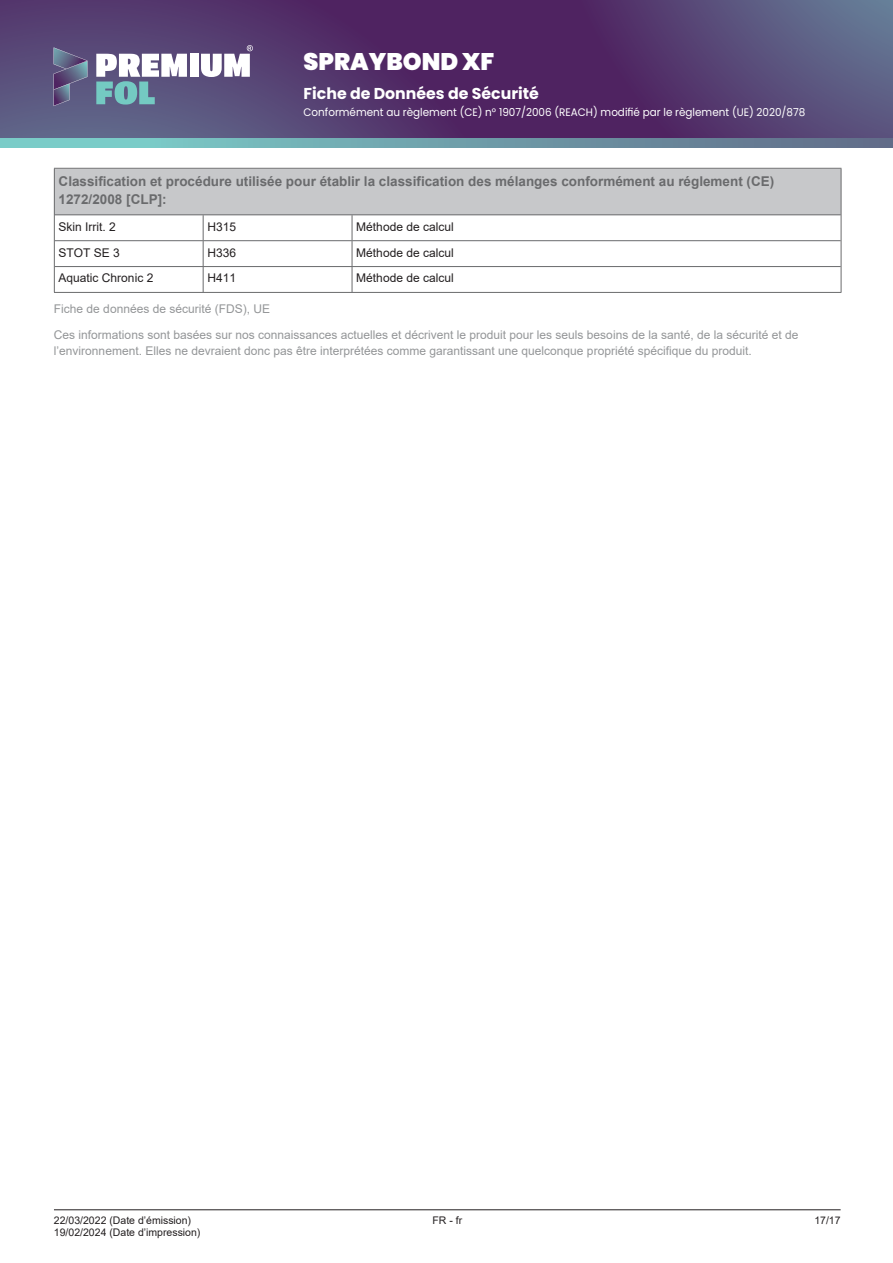
<style>
.page{position:relative;width:893px;height:1263px;background:#fff}
.page>*{position:absolute;margin:0;border:0;box-sizing:border-box;transform-origin:0 0}
.t1{font:900 24px "Poppins";color:#fff}
.t2{font:700 15.75px "Poppins";color:#fff}
.t3{font:700 13.5px/18.6px "Arial";color:#6a6b6d}
.t4{font:12px/25.5px "Arial";color:#949698}
.t5{font:12px "Arial";color:#231f20}
.t6{font:10.95px "Poppins";color:#fff;scale:.95 1}
.t7{font:10.5px/12px "Arial";color:#231f20}
</style>
<div class="page">
<hr style="left:54px;top:1209px;width:787px;height:1px;background:#231f20">
<div style="left:55px;top:169px;width:786px;height:45px;background:#c7c8ca"></div>
<hr style="left:54px;top:169px;width:1px;height:123px;background:#6a6b6d">
<hr style="left:841px;top:169px;width:1px;height:123px;background:#6a6b6d">
<svg style="left:203px;top:215px;width:1px;height:77px"></svg>
<svg style="left:352px;top:215px;width:1px;height:77px"></svg>
<hr style="left:54px;top:168px;width:787px;height:1px;background:#6a6b6d">
<hr style="left:55px;top:214px;width:786px;height:1px;background:#6a6b6d">
<hr style="left:55px;top:240px;width:786px;height:1px;background:#6a6b6d">
<hr style="left:55px;top:266px;width:786px;height:1px;background:#6a6b6d">
<hr style="left:54px;top:292px;width:787px;height:1px;background:#6a6b6d">
<svg style="left:0;top:0;width:545px;height:139px;background:#543a6f"></svg>
<svg style="left:545px;top:0;width:348px;height:139px;background:#564173"></svg>
<svg style="left:0;top:139px;width:893px;height:8px;background:#6fa0ab"></svg>
<div style="left:190px;top:54px;width:8px;height:23px;background:#fff"></div>
<svg style="left:96px;top:54px;width:91px;height:51px"></svg>
<svg style="left:201px;top:45px;width:52px;height:32px"></svg>
<svg style="left:54px;top:47px;width:33px;height:59px;background:#616185"></svg>
<h1 class="t1" style="left:304px;top:48px;width:192px">SPRAYBOND XF</h1>
<h2 class="t2" style="left:304px;top:85px;width:237px">Fiche de Données de Sécurité</h2>
<p class="t6" style="left:304px;top:106px;width:530px">Conformément au règlement (CE) n° 1907/2006 (REACH) modifié par le règlement (UE) 2020/878</p>
<p class="t3" style="left:59px;top:172px;width:717px">Classification et procédure utilisée pour établir la classification des mélanges conformément au réglement (CE)<br>1272/2008 [CLP]:</p>
<p class="t5" style="left:59px;top:218px;width:59px">Skin Irrit. 2</p>
<p class="t5" style="left:207px;top:218px;width:30px">H315</p>
<p class="t5" style="left:356px;top:218px;width:99px">Méthode de calcul</p>
<p class="t5" style="left:59px;top:244px;width:63px">STOT SE 3</p>
<p class="t5" style="left:207px;top:244px;width:30px">H336</p>
<p class="t5" style="left:356px;top:244px;width:99px">Méthode de calcul</p>
<p class="t5" style="left:59px;top:270px;width:96px">Aquatic Chronic 2</p>
<p class="t5" style="left:207px;top:270px;width:30px">H411</p>
<p class="t5" style="left:356px;top:270px;width:99px">Méthode de calcul</p>
<p class="t4" style="left:54px;top:296px;width:746px">Fiche de données de sécurité (FDS), UE<br>Ces informations sont basées sur nos connaissances actuelles et décrivent le produit pour les seuls besoins de la santé, de la sécurité et de</p>
<p class="t4" style="left:54px;top:338px;width:699px">l’environnement. Elles ne devraient donc pas être interprétées comme garantissant une quelconque propriété spécifique du produit.</p>
<p class="t7" style="left:54px;top:1214px;width:148px">22/03/2022 (Date d’émission)<br>19/02/2024 (Date d’impression)</p>
<p class="t7" style="left:432px;top:1214px;width:31px">FR - fr</p>
<p class="t7" style="left:814px;top:1214px;width:28px">17/17</p>
</div>
